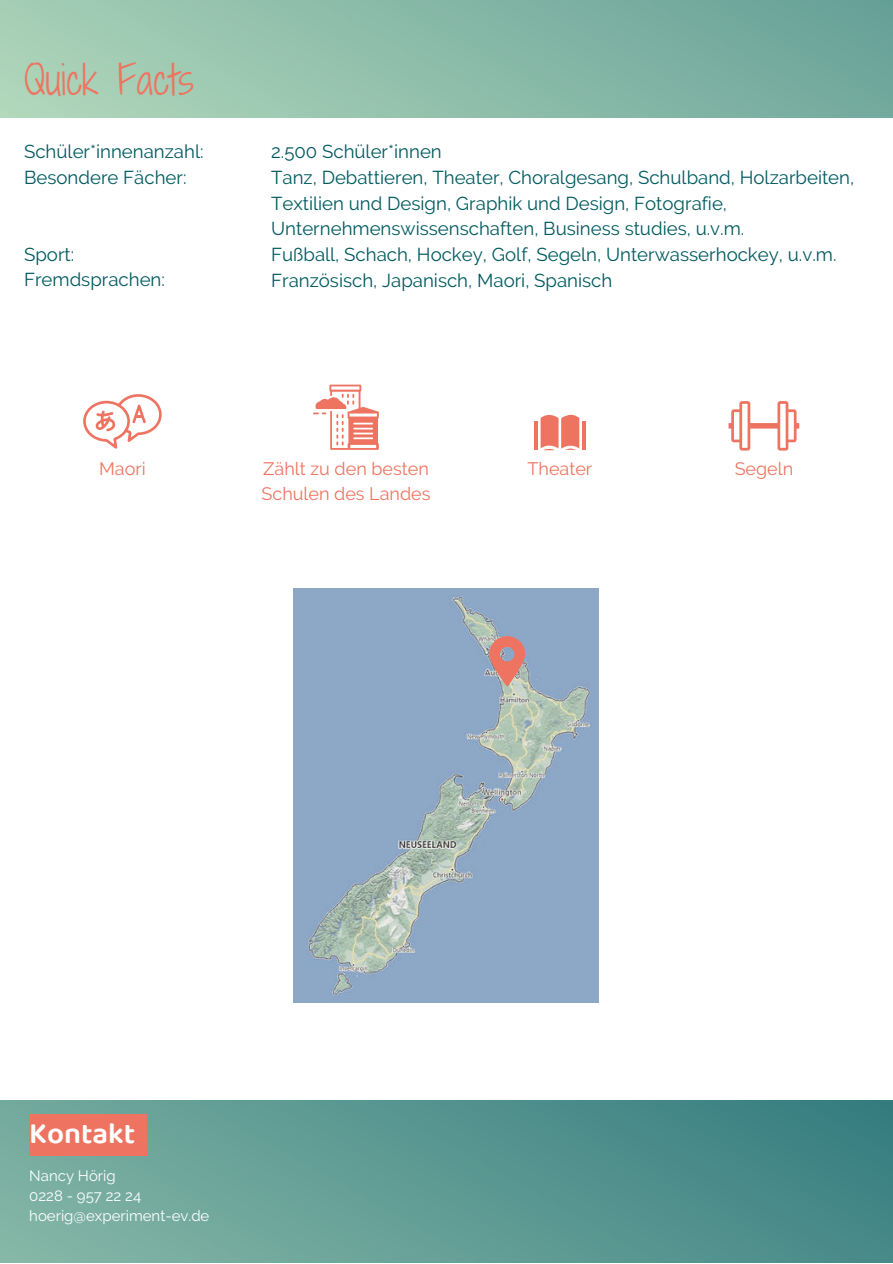
<style>
.page{position:relative;width:893px;height:1264px;background:#fff}
.page>*{position:absolute;margin:0;border:0;box-sizing:border-box;transform-origin:0 0}
.t1{font:39px "Shadows Into Light Two";color:#ee7461}
.t2{font:600 30px "Baloo Tamma 2";color:#fff}
.t3{font:18.6px/25.7px "Raleway";color:#005a5f}
.t4{font:18px "Raleway";color:#ee7461}
.t5{font:15px/20.2px "Raleway";color:#fff}
</style>
<div class="page">
<img style="left:293px;top:588px;width:305px;height:414px">
<svg style="left:489px;top:636px;width:36px;height:50px;background:#cd8e87"></svg>
<hr style="left:534px;top:421px;width:4px;height:29px;background:#ee7461">
<svg style="left:540px;top:415px;width:39px;height:35px"></svg>
<hr style="left:582px;top:421px;width:3px;height:29px;background:#ee7461">
<svg style="left:728px;top:401px;width:71px;height:49px"></svg>
<div style="left:0;top:0;width:892px;height:118px;background:linear-gradient(to right,#acd3b8,#6ca59a)"></div>
<svg style="left:83px;top:394px;width:79px;height:55px"></svg>
<div style="left:0;top:1099px;width:892px;height:163px;background:linear-gradient(to right,#7fb1a2,#3c8284)"></div>
<div style="left:29px;top:1113px;width:118px;height:42px;background:#ee7461"></div>
<svg style="left:313px;top:384px;width:66px;height:66px"></svg>
<h1 class="t1" style="left:24px;top:51px;width:171px">Quick Facts</h1>
<p class="t3" style="left:24px;top:139px;width:181px">Schüler*innenanzahl:<br>Besondere Fächer:</p>
<p class="t3" style="left:24px;top:241px;width:142px">Sport:<br>Fremdsprachen:</p>
<p class="t3" style="left:271px;top:139px;width:584px">2.500 Schüler*innen<br>Tanz, Debattieren, Theater, Choralgesang, Schulband, Holzarbeiten, Textilien und Design, Graphik und Design, Fotografie, Unternehmenswissenschaften, Business studies, u.v.m.<br>Fußball, Schach, Hockey, Golf, Segeln, Unterwasserhockey, u.v.m.<br>Französisch, Japanisch, Maori, Spanisch</p>
<p class="t4" style="left:99px;top:458px;width:48px">Maori</p>
<p class="t4" style="left:263px;top:458px;width:167px">Zählt zu den besten</p>
<p class="t4" style="left:734px;top:458px;width:60px">Segeln</p>
<p class="t4" style="left:261px;top:483px;width:170px">Schulen des Landes</p>
<p class="t4" style="left:527px;top:458px;width:66px">Theater</p>
<h2 class="t2" style="left:29px;top:1114px;width:108px">Kontakt</h2>
<p class="t5" style="left:29px;top:1165px;width:182px">Nancy Hörig<br>0228 - 957 22 24 hoerig@experiment-ev.de</p>
</div>
